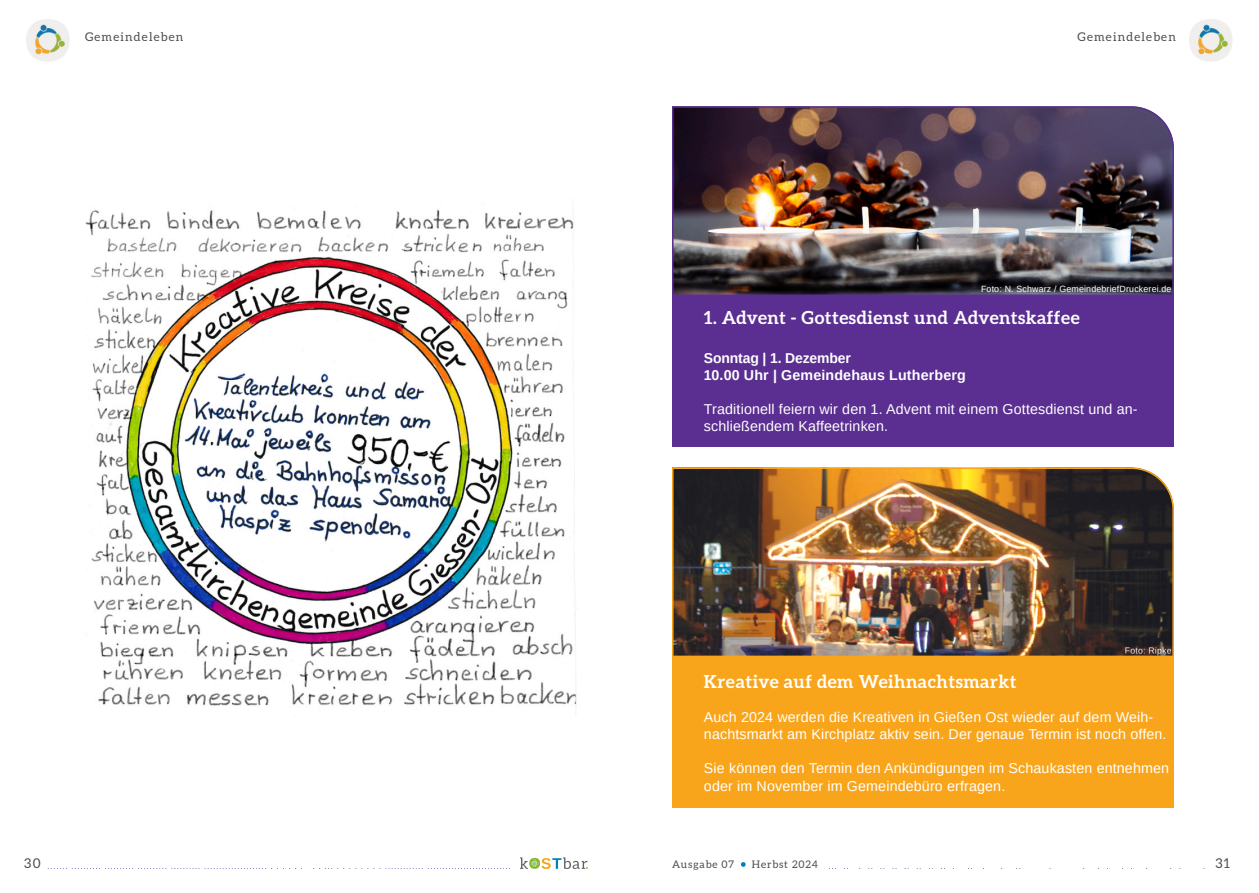
<style>
.page{position:relative;width:1259px;height:893px;background:#fff}
.page>*{position:absolute;margin:0;border:0;box-sizing:border-box;transform-origin:0 0}
.t1{font:700 18px "Aleo";letter-spacing:.025em;color:#fff}
.t2{font:14.25px/17.1px "Arimo";letter-spacing:.01em;color:#fff}
.t3{font:700 14.25px/17.1px "Arimo";letter-spacing:.01em;color:#fff}
.t4{font:13.5px "Aleo";color:#4b4c4d}
.t5{font:12px "Aleo";letter-spacing:.1em;color:#4b4c4d}
.t6{font:10.5px "Aleo";letter-spacing:.08em;color:#4b4c4d}
.t7{font:9px "Arimo";letter-spacing:.02em;color:#fff}
</style>
<div class="page">
<svg style="left:829px;top:868px;width:376px;height:1px"></svg>
<svg style="left:48px;top:868px;width:462px;height:1px"></svg>
<img style="left:1189px;top:19px;width:43px;height:42px">
<img style="left:27px;top:19px;width:42px;height:42px">
<svg style="left:520px;top:857px;width:68px;height:12px"></svg>
<svg style="left:741px;top:862px;width:4px;height:5px"></svg>
<img style="left:672px;top:106px;width:502px;height:190px">
<div style="left:672px;top:296px;width:502px;height:150px;background:#5b2e91"></div>
<img style="left:672px;top:467px;width:502px;height:190px">
<div style="left:672px;top:657px;width:502px;height:151px;background:#f9a51b"></div>
<img style="left:85px;top:209px;width:492px;height:497px">
<p class="t5" style="left:85px;top:32px;width:100px">Gemeindeleben</p>
<p class="t5" style="left:1077px;top:32px;width:100px">Gemeindeleben</p>
<p class="t7" style="left:981px;top:285px;width:192px">Foto: N. Schwarz / GemeindebriefDruckerei.de</p>
<p class="t1" style="left:704px;top:310px;width:377px">1. Advent - Gottesdienst und Adventskaffee</p>
<p class="t3" style="left:704px;top:351px;width:263px">Sonntag | 1. Dezember<br>10.00 Uhr | Gemeindehaus Lutherberg</p>
<p class="t2" style="left:704px;top:402px;width:435px">Traditionell feiern wir den 1. Advent mit einem Gottesdienst und an&shy;schließendem Kaffeetrinken.</p>
<p class="t1" style="left:704px;top:673px;width:314px">Kreative auf dem Weihnachtsmarkt</p>
<p class="t2" style="left:704px;top:710px;width:464px">Auch 2024 werden die Kreativen in Gießen Ost wieder auf dem Weih&shy;nachtsmarkt am Kirchplatz aktiv sein. Der genaue Termin ist noch offen.</p>
<p class="t2" style="left:704px;top:761px;width:467px">Sie können den Termin den Ankündigungen im Schaukasten entnehmen oder im November im Gemeindebüro erfragen.</p>
<p class="t4" style="left:24px;top:857px;width:18px">30</p>
<p class="t6" style="left:672px;top:859px;width:64px">Ausgabe 07</p>
<p class="t6" style="left:752px;top:859px;width:68px">Herbst 2024</p>
<p class="t4" style="left:1215px;top:857px;width:16px">31</p>
</div>
